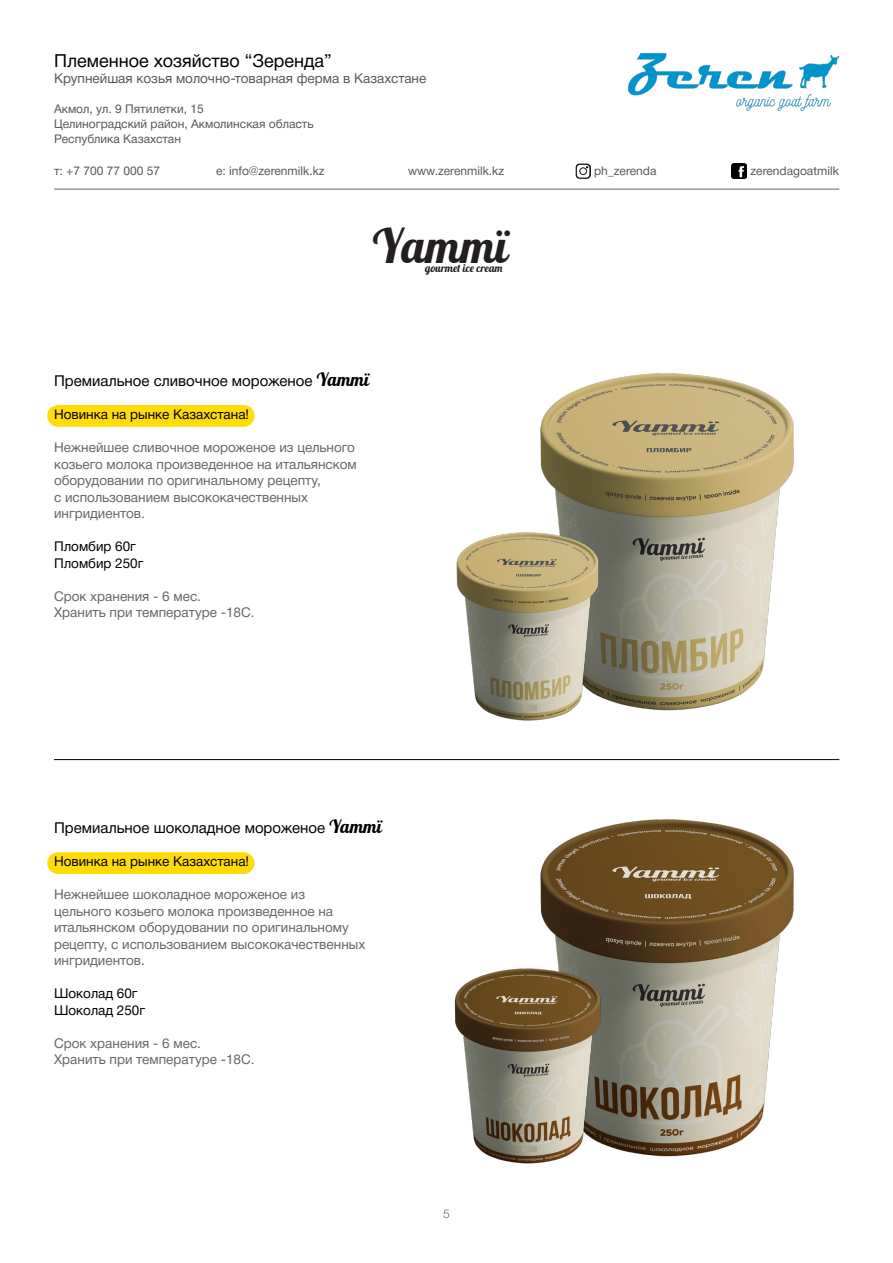
<style>
.page{position:relative;width:893px;height:1263px;background:#fff}
.page>*{position:absolute;margin:0;border:0;box-sizing:border-box;transform-origin:0 0}
.t1{font:46.35px "Lobster";color:#231f20}
.t2{font:18px "Helvetica Neue Cyr";color:#000}
.t3{font:15px "Helvetica Neue Cyr";color:#000}
.t4{font:13.5px/16.5px "Helvetica Neue Cyr";color:#666}
.t5{font:13.5px "Helvetica Neue Cyr";color:#000}
.t6{font:13.5px "Helvetica Neue Cyr";color:#575757}
.t7{font:12px/15px "Helvetica Neue Cyr";color:#575757}
.t8{font:300 12px "Helvetica Neue Cyr";color:#666}
.t9{font:10.95px "Lobster";color:#231f20}
.s1{font-family:"Lobster";font-size:18px}
</style>
<div class="page">
<img style="left:627px;top:53px;width:213px;height:58px">
<img style="left:575px;top:164px;width:15px;height:14px">
<img style="left:731px;top:164px;width:15px;height:14px">
<hr style="left:54px;top:189px;width:785px;height:1px;background:#666">
<div style="left:47px;top:405px;width:207px;height:22px;background:#ffdc06;border-radius:11px"></div>
<div style="left:47px;top:852px;width:207px;height:22px;background:#ffdc06;border-radius:11px"></div>
<img style="left:540px;top:373px;width:254px;height:338px">
<img style="left:456px;top:530px;width:149px;height:191px">
<img style="left:540px;top:819px;width:254px;height:338px">
<img style="left:454px;top:967px;width:154px;height:197px">
<div style="left:524px;top:705px;width:13px;height:5px;background:#a6a491"></div>
<div style="left:522px;top:1146px;width:15px;height:5px;background:#a6a491"></div>
<hr style="left:54px;top:759px;width:785px;height:1px;background:#000">
<h2 class="t2" style="left:54px;top:51px;width:279px">Племенное хозяйство “Зеренда”</h2>
<p class="t6" style="left:54px;top:71px;width:374px">Крупнейшая козья молочно-товарная ферма в Казахстане</p>
<p class="t7" style="left:54px;top:102px;width:261px">Акмол, ул. 9 Пятилетки, 15<br>Целиноградский район, Акмолинская область<br>Республика Казахстан</p>
<p class="t7" style="left:54px;top:163px;width:108px">т: +7 700 77 000 57</p>
<p class="t7" style="left:216px;top:163px;width:110px">е: info@zerenmilk.kz</p>
<p class="t7" style="left:408px;top:163px;width:98px">www.zerenmilk.kz</p>
<p class="t7" style="left:594px;top:163px;width:64px">ph_zerenda</p>
<p class="t7" style="left:750px;top:163px;width:90px">zerendagoatmilk</p>
<p class="t1" style="left:373px;top:217px;width:137px">Yammï</p>
<p class="t9" style="left:425px;top:261px;width:79px">gourmet ice cream</p>
<p class="t3" style="left:54px;top:373px;width:317px">Премиальное сливочное мороженое <span class="s1">Yammï</span></p>
<p class="t5" style="left:54px;top:407px;width:197px">Новинка на рынке Казахстана!</p>
<p class="t4" style="left:54px;top:439px;width:304px">Нежнейшее сливочное мороженое из цельного козьего молока произведенное на итальянском оборудовании по оригинальному рецепту,<br>с использованием высококачественных ингридиентов.</p>
<p class="t5" style="left:54px;top:539px;width:83px">Пломбир 60г</p>
<p class="t5" style="left:54px;top:555px;width:91px">Пломбир 250г</p>
<p class="t4" style="left:54px;top:588px;width:149px">Срок хранения - 6 мес.</p>
<p class="t4" style="left:54px;top:604px;width:202px">Хранить при температуре -18С.</p>
<p class="t3" style="left:54px;top:820px;width:329px">Премиальное шоколадное мороженое <span class="s1">Yammï</span></p>
<p class="t5" style="left:54px;top:854px;width:197px">Новинка на рынке Казахстана!</p>
<p class="t4" style="left:54px;top:886px;width:313px">Нежнейшее шоколадное мороженое из цельного козьего молока произведенное на итальянском оборудовании по оригинальному рецепту, с использованием высококачественных ингридиентов.</p>
<p class="t5" style="left:54px;top:986px;width:85px">Шоколад 60г</p>
<p class="t5" style="left:54px;top:1003px;width:93px">Шоколад 250г</p>
<p class="t4" style="left:54px;top:1035px;width:149px">Срок хранения - 6 мес.</p>
<p class="t4" style="left:54px;top:1051px;width:202px">Хранить при температуре -18С.</p>
<p class="t8" style="left:443px;top:1207px;width:8px">5</p>
</div>
